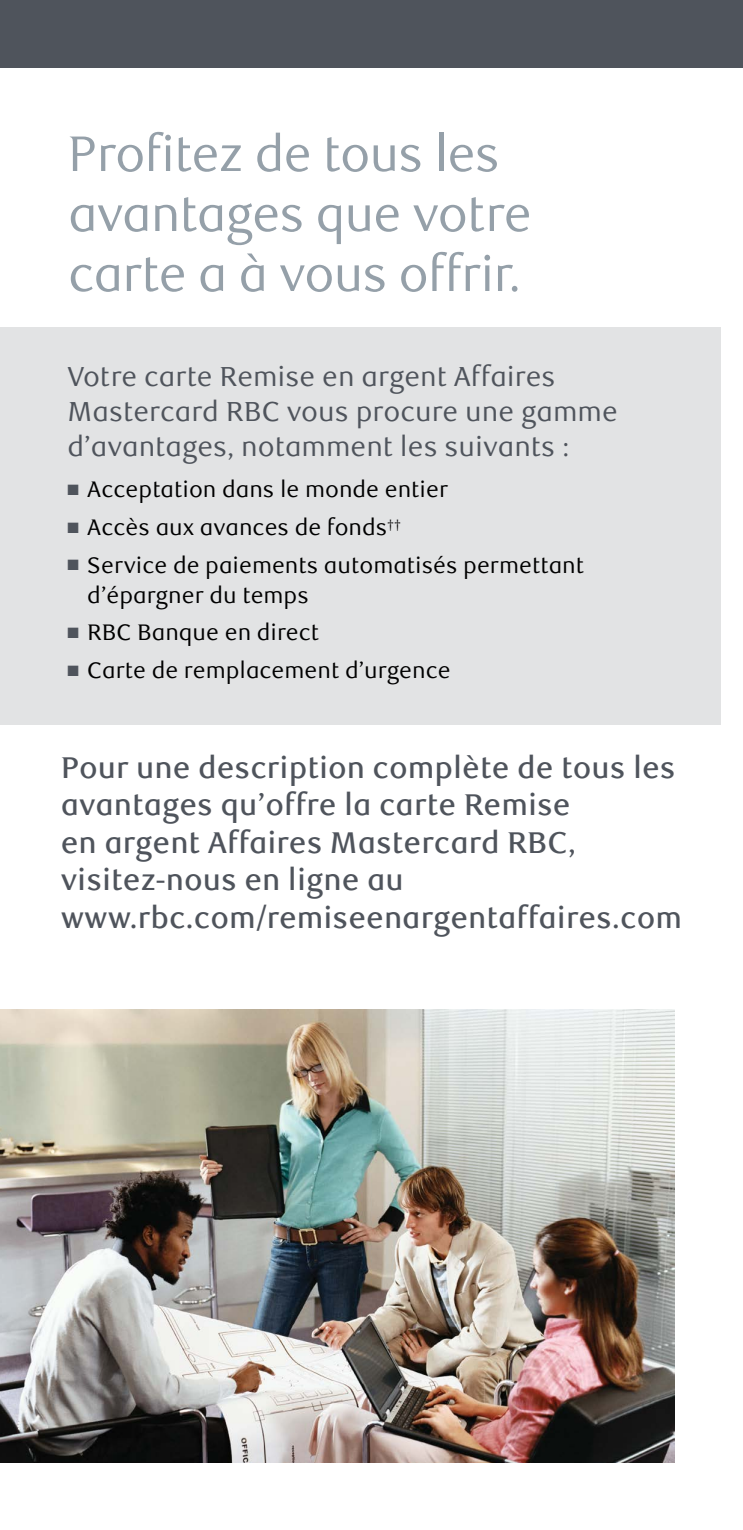
<style>
.page{position:relative;width:743px;height:1530px;background:#fff}
.page>*{position:absolute;margin:0;border:0;box-sizing:border-box;transform-origin:0 0}
.t1{font:50px/60px "RBC Display";color:#95a0a9}
.t2{font:500 30px/37.5px "RBC Text";color:#4f545c}
.t3{font:27.5px/35px "RBC Text";color:#4f545c}
.t4{font:22.5px/30px "RBC Text";color:#000}
.s1{color:#4f545c}
</style>
<div class="page">
<div style="left:0;top:0;width:742px;height:68px;background:#4f545c"></div>
<img style="left:0;top:1010px;width:674px;height:452px">
<div style="left:0;top:328px;width:720px;height:397px;background:#e2e3e4"></div>
<h1 class="t1" style="left:68px;top:125px;width:464px">Profitez de tous les avantages que votre carte a à vous offrir.</h1>
<p class="t3" style="left:68px;top:360px;width:551px">Votre carte Remise en argent Affaires<br>Mastercard RBC vous procure une gamme d’avantages, notamment les suivants :</p>
<p class="t4" style="left:68px;top:475px;width:382px"><span class="s1">■</span> Acceptation dans le monde entier</p>
<p class="t4" style="left:68px;top:513px;width:335px"><span class="s1">■</span> Accès aux avances de fonds<sup>††</sup></p>
<p class="t4" style="left:87px;top:550px;width:498px;text-indent:-20px"><span class="s1">■</span> Service de paiements automatisés permettant d’épargner du temps</p>
<p class="t4" style="left:68px;top:618px;width:253px"><span class="s1">■</span> RBC Banque en direct</p>
<p class="t4" style="left:68px;top:656px;width:384px"><span class="s1">■</span> Carte de remplacement d’urgence</p>
<h2 class="t2" style="left:61px;top:749px;width:622px">Pour une description complète de tous les avantages qu’offre la carte Remise<br>en argent Affaires Mastercard RBC, visitez-nous en ligne au www.rbc.com/remiseenargentaffaires.com</h2>
</div>
